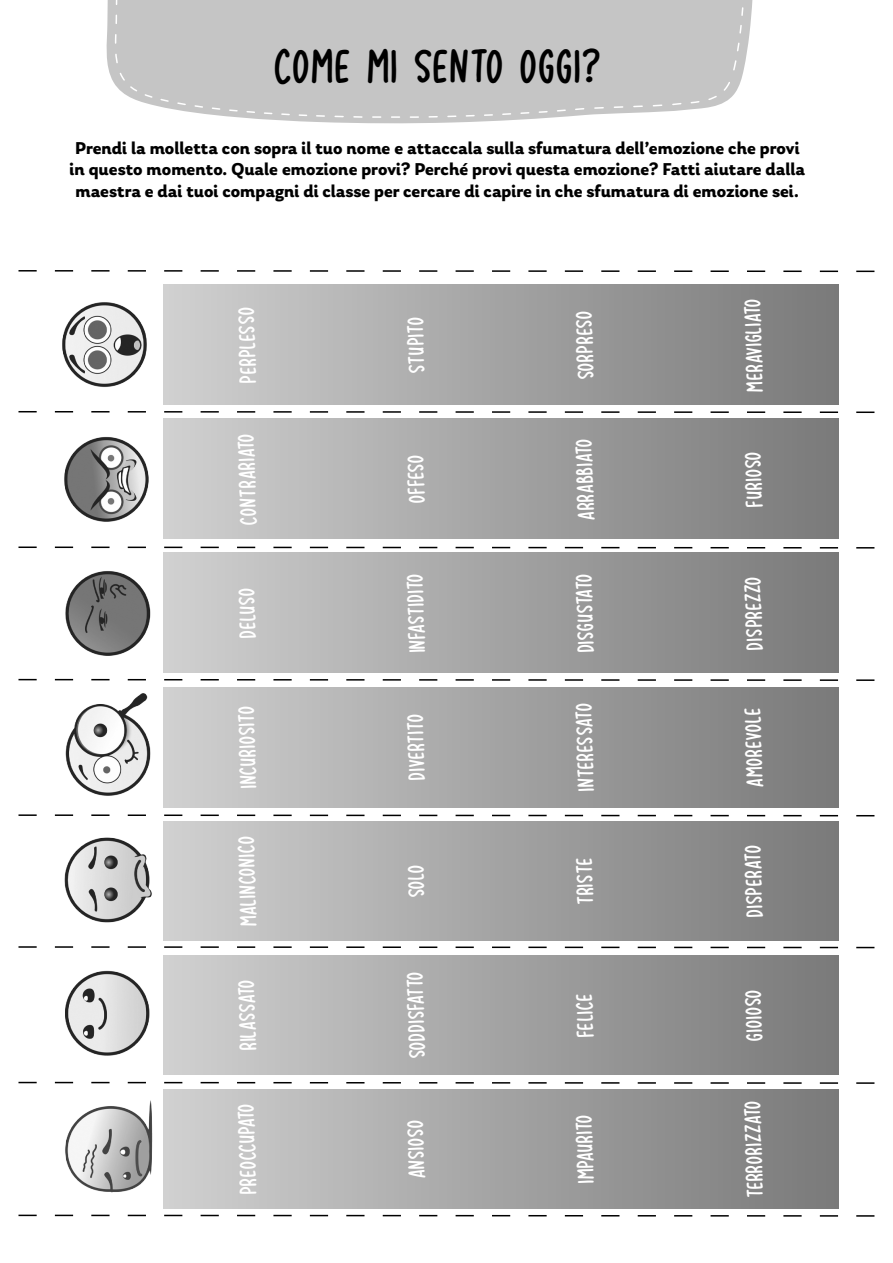
<style>
.page{position:relative;width:893px;height:1263px;background:#fff}
.page>*{position:absolute;margin:0;border:0;box-sizing:border-box;transform-origin:0 0}
.t1{font:37.5px "Lovehearts XYZ";color:#000}
.t2{font:18px "Lovehearts XYZ";color:#fff}
.t3{font:700 18px/21.6px "Laca";color:#000;text-align:center}
</style>
<div class="page">
<div style="left:163px;top:1089px;width:676px;height:120px;background:linear-gradient(to right,#d0d0d0,#797979)"></div>
<div style="left:163px;top:822px;width:676px;height:119px;background:linear-gradient(to right,#d0d0d0,#797979)"></div>
<div style="left:163px;top:419px;width:676px;height:119px;background:linear-gradient(to right,#d0d0d0,#797979)"></div>
<div style="left:163px;top:956px;width:676px;height:119px;background:linear-gradient(to right,#d0d0d0,#797979)"></div>
<div style="left:163px;top:553px;width:676px;height:119px;background:linear-gradient(to right,#d0d0d0,#797979)"></div>
<div style="left:163px;top:688px;width:676px;height:119px;background:linear-gradient(to right,#d0d0d0,#797979)"></div>
<div style="left:163px;top:285px;width:676px;height:119px;background:linear-gradient(to right,#d0d0d0,#797979)"></div>
<svg style="left:107px;top:0;width:646px;height:123px"></svg>
<svg style="left:114px;top:33px;width:1px;height:37px"></svg>
<div style="left:115px;top:0;width:633px;height:118px;background:#c5c5c5"></div>
<svg style="left:18px;top:1081px;width:857px;height:3px"></svg>
<svg style="left:18px;top:814px;width:857px;height:3px"></svg>
<svg style="left:18px;top:546px;width:857px;height:3px"></svg>
<svg style="left:18px;top:946px;width:857px;height:3px"></svg>
<svg style="left:18px;top:678px;width:857px;height:3px"></svg>
<svg style="left:18px;top:411px;width:857px;height:2px"></svg>
<svg style="left:18px;top:270px;width:857px;height:3px"></svg>
<svg style="left:18px;top:1214px;width:857px;height:3px"></svg>
<img style="left:64px;top:837px;width:88px;height:86px">
<img style="left:64px;top:437px;width:85px;height:85px">
<img style="left:65px;top:970px;width:85px;height:86px">
<img style="left:65px;top:571px;width:86px;height:85px">
<img style="left:65px;top:693px;width:86px;height:103px">
<img style="left:62px;top:302px;width:85px;height:85px">
<img style="left:65px;top:1091px;width:109px;height:115px">
<h1 class="t1" style="left:274px;top:47px;width:20px">COME</h1>
<h1 class="t1" style="left:367px;top:47px;width:66px">MI SENTO</h1>
<h1 class="t1" style="left:520px;top:47px;width:16px">OGGI</h1>
<h1 class="t1" style="left:582px;top:47px;width:20px">?</h1>
<p class="t3" style="left:70px;top:137px;width:737px">Prendi la molletta con sopra il tuo nome e attaccala sulla sfumatura dell’emozione che provi in questo momento. Quale emozione provi? Perché provi questa emozione? Fatti aiutare dalla maestra e dai tuoi compagni di classe per cercare di capire in che sfumatura di emozione sei.</p>
<p class="t2" style="left:239px;top:384px;width:77px;rotate:-92deg">Perplesso</p>
<p class="t2" style="left:239px;top:525px;width:93px;rotate:-92deg">Contrariato</p>
<p class="t2" style="left:238px;top:638px;width:51px;rotate:-92deg">Deluso</p>
<p class="t2" style="left:239px;top:788px;width:83px;rotate:-92deg">Incuriosito</p>
<p class="t2" style="left:239px;top:927px;width:91px;rotate:-92deg">Malinconico</p>
<p class="t2" style="left:239px;top:1051px;width:72px;rotate:-92deg">Rilassato</p>
<p class="t2" style="left:239px;top:1195px;width:92px;rotate:-92deg">Preoccupato</p>
<p class="t2" style="left:407px;top:374px;width:57px;rotate:-92deg">Stupito</p>
<p class="t2" style="left:407px;top:504px;width:49px;rotate:-92deg">Off eso</p>
<p class="t2" style="left:408px;top:653px;width:80px;rotate:-92deg">nI fastidito</p>
<p class="t2" style="left:408px;top:781px;width:67px;rotate:-92deg">D vi ertito</p>
<p class="t2" style="left:407px;top:898px;width:34px;rotate:-92deg">Solo</p>
<p class="t2" style="left:408px;top:1059px;width:88px;rotate:-92deg">Soddisfatto</p>
<p class="t2" style="left:407px;top:1179px;width:60px;rotate:-92deg">ansioso</p>
<p class="t2" style="left:576px;top:380px;width:70px;rotate:-92deg">Sorpreso</p>
<p class="t2" style="left:577px;top:520px;width:83px;rotate:-92deg">Arrabbiato</p>
<p class="t2" style="left:577px;top:653px;width:80px;rotate:-92deg">Disgustato</p>
<p class="t2" style="left:577px;top:791px;width:89px;rotate:-92deg">Interessato</p>
<p class="t2" style="left:576px;top:905px;width:48px;rotate:-92deg">Triste</p>
<p class="t2" style="left:576px;top:1037px;width:45px;rotate:-92deg">Felice</p>
<p class="t2" style="left:576px;top:1184px;width:70px;rotate:-92deg">impaurito</p>
<p class="t2" style="left:746px;top:392px;width:95px;rotate:-92deg">Meravigliato</p>
<p class="t2" style="left:745px;top:507px;width:57px;rotate:-92deg">Furioso</p>
<p class="t2" style="left:745px;top:650px;width:74px;rotate:-92deg">Disprezzo</p>
<p class="t2" style="left:745px;top:787px;width:81px;rotate:-92deg">Amorevole</p>
<p class="t2" style="left:745px;top:917px;width:73px;rotate:-92deg">Disperato</p>
<p class="t2" style="left:745px;top:1041px;width:53px;rotate:-92deg">Gioioso</p>
<p class="t2" style="left:746px;top:1198px;width:98px;rotate:-92deg">terrorizzato</p>
</div>
